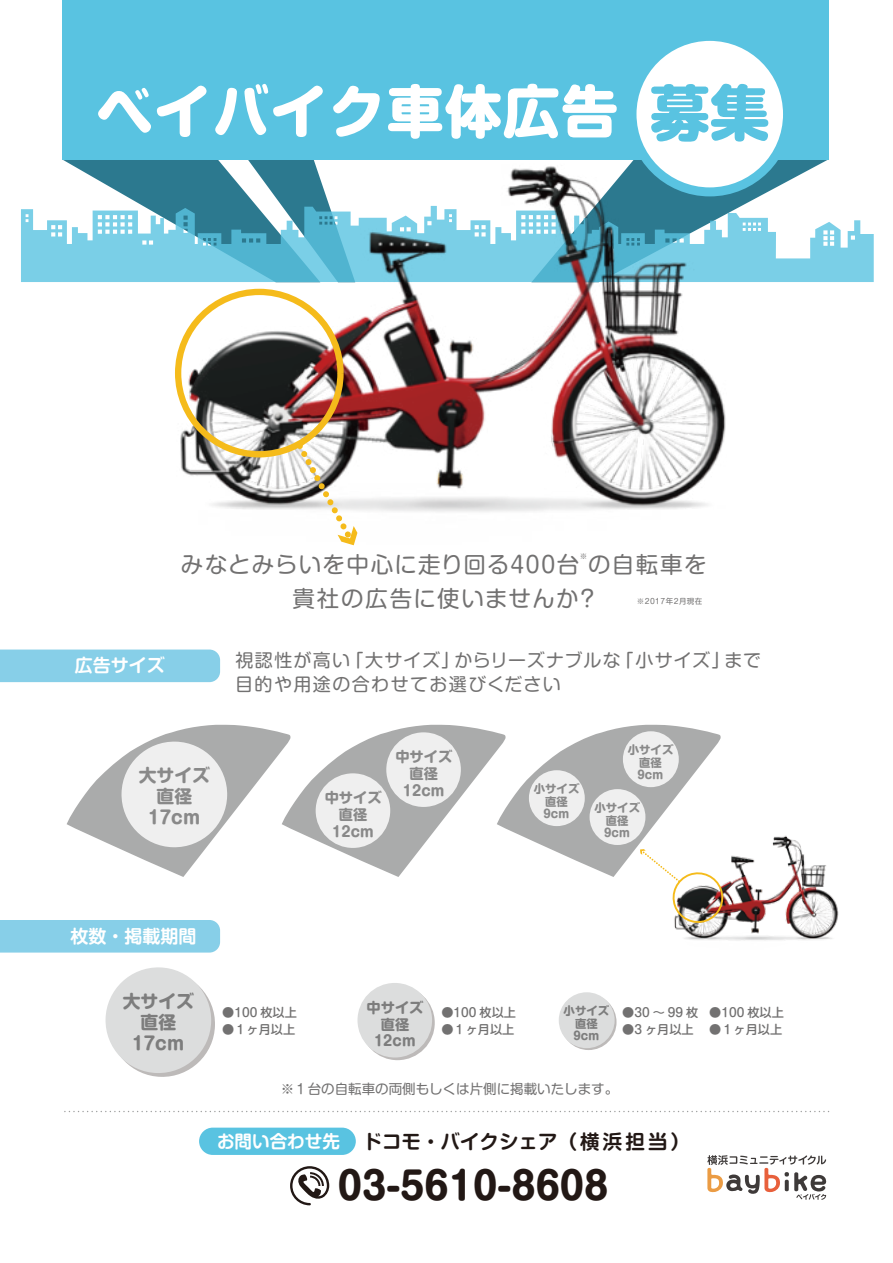
<style>
.page{position:relative;width:893px;height:1263px;background:#fff}
.page>*{position:absolute;margin:0;border:0;box-sizing:border-box;transform-origin:0 0}
.t1{font:800 57px "Shin M Go Pro";letter-spacing:.02em;color:#fff}
.t2{font:700 37.5px "Shin M Go Pro";color:#221815}
.t3{font:22.5px "Shin M Go Pro";letter-spacing:.06em;color:#727171}
.t4{font:700 19.5px "Shin M Go Pro De";color:#221815}
.t5{font:18px/24px "Shin M Go Pro";letter-spacing:.07em;color:#727171}
.t6{font:700 18px "Shin M Go Pro De";color:#fff}
.t7{font:700 17.85px/21px "Shin M Go Pro";color:#898989;text-align:center}
.t8{font:700 17.85px/21px "Shin M Go Pro";color:#221815;text-align:center}
.t9{font:700 17.85px/21px "Shin M Go Pro";color:#7d7d7d;text-align:center}
.t10{font:700 14.25px/16.8px "Shin M Go Pro";color:#898989;text-align:center}
.t11{font:700 14.25px/16.8px "Shin M Go Pro";color:#221815;text-align:center}
.t12{font:700 14.25px/16.8px "Shin M Go Pro";color:#7d7d7d;text-align:center}
.t13{font:13.5px "Shin M Go Pro";color:#727171}
.t14{font:500 12.15px "Shin M Go Pro";color:#727171}
.t15{font:700 11.4px/12.6px "Shin M Go Pro";color:#898989;text-align:center}
.t16{font:700 11.4px/12.6px "Shin M Go Pro";color:#221815;text-align:center}
.t17{font:700 11.4px/12.6px "Shin M Go Pro";color:#7d7d7d;text-align:center}
.t18{font:7.5px "Shin M Go Pro";letter-spacing:-.115em;color:#727171}
.s1{font-size:60px;color:#59c3e1}
.s2{font-size:17.55px;color:#fff}
</style>
<div class="page">
<svg style="left:62px;top:159px;width:72px;height:42px"></svg>
<svg style="left:793px;top:159px;width:36px;height:20px"></svg>
<div style="left:62px;top:0;width:767px;height:159px;background:#59c3e1"></div>
<svg style="left:64px;top:1111px;width:764px;height:1px"></svg>
<svg style="left:21px;top:209px;width:853px;height:73px;fill:#7acfe7"></svg>
<img style="left:134px;top:159px;width:659px;height:353px">
<div style="left:175px;top:289px;width:169px;height:168px;border:6px dashed #f5bb1b;border-radius:50%"></div>
<svg style="left:292px;top:438px;width:67px;height:108px"></svg>
<img style="left:728px;top:835px;width:111px;height:106px">
<svg style="left:105px;top:967px;width:110px;height:110px"></svg>
<svg style="left:360px;top:985px;width:75px;height:75px"></svg>
<div style="left:357px;top:983px;width:75px;height:75px;background:#dcdddd;border-radius:50%"></div>
<div style="left:0;top:649px;width:220px;height:33px;background:#87cfe8"></div>
<svg style="left:0;top:725px;width:728px;height:227px"></svg>
<div style="left:199px;top:1127px;width:157px;height:28px;background:#59c3e1;border-radius:14px"></div>
<svg style="left:561px;top:994px;width:55px;height:56px"></svg>
<div style="left:559px;top:992px;width:56px;height:56px;background:#dcdddd;border-radius:50%"></div>
<svg style="left:290px;top:1166px;width:39px;height:39px"></svg>
<svg style="left:707px;top:1155px;width:119px;height:45px"></svg>
<div style="left:632px;top:36px;width:155px;height:156px;background:#fff;border-radius:50%"></div>
<div style="left:627px;top:32px;width:165px;height:164px;border:9px solid #59c3e1;border-radius:50%"></div>
<h1 class="t1" style="left:96px;top:65px;width:675px">ベイバイク車体広告<span class="s1">募集</span></h1>
<h3 class="t6" style="left:75px;top:651px;width:92px">広告サイズ</h3>
<p class="t18" style="left:580px;top:550px;width:9px">※</p>
<h3 class="t3" style="left:293px;top:580px;width:308px">貴社の広告に使いませんか？</h3>
<p class="t18" style="left:637px;top:595px;width:67px">※２０１７年２月現在</p>
<h3 class="t3" style="left:181px;top:547px;width:527px">みなとみらいを中心に走り回る400台の自転車を</h3>
<h3 class="t5" style="left:235px;top:646px;width:527px">視認性が高い「大サイズ」からリーズナブルな「小サイズ」まで目的や用途の合わせてお選びください</h3>
<h3 class="t7" style="left:139px;top:763px;width:73px">大サイズ直径<br>17CM</h3>
<p class="t10" style="left:325px;top:787px;width:59px">中サイズ直径<br>12CM</p>
<p class="t10" style="left:395px;top:746px;width:59px">中サイズ直径<br>12CM</p>
<p class="t15" style="left:534px;top:781px;width:47px">小サイズ直径<br>9CM</p>
<p class="t15" style="left:628px;top:742px;width:47px">小サイズ直径<br>9CM</p>
<p class="t15" style="left:594px;top:800px;width:47px">小サイズ直径<br>9CM</p>
<h3 class="t6" style="left:71px;top:921px;width:127px">枚数・掲載期間</h3>
<h3 class="t9" style="left:123px;top:988px;width:73px">大サイズ直径<br>17CM</h3>
<h3 class="t8" style="left:127px;top:992px;width:73px">大サイズ直径<br>17CM</h3>
<p class="t14" style="left:222px;top:1002px;width:76px">●100 枚以上</p>
<p class="t14" style="left:222px;top:1020px;width:74px">●１ヶ月以上</p>
<p class="t12" style="left:367px;top:997px;width:59px">中サイズ直径<br>12CM</p>
<p class="t11" style="left:369px;top:1000px;width:59px">中サイズ直径<br>12CM</p>
<p class="t14" style="left:441px;top:1002px;width:76px">●100 枚以上</p>
<p class="t14" style="left:441px;top:1020px;width:74px">●１ヶ月以上</p>
<p class="t17" style="left:564px;top:1003px;width:47px">小サイズ直径<br>9CM</p>
<p class="t16" style="left:566px;top:1005px;width:47px">小サイズ直径<br>9CM</p>
<p class="t14" style="left:622px;top:1002px;width:78px">●30 ～ 99 枚</p>
<p class="t14" style="left:622px;top:1020px;width:73px">●3 ヶ月以上</p>
<p class="t14" style="left:709px;top:1002px;width:76px">●100 枚以上</p>
<p class="t14" style="left:709px;top:1020px;width:74px">●１ヶ月以上</p>
<p class="t13" style="left:281px;top:1078px;width:339px">※１台の自転車の両側もしくは片側に掲載いたします。</p>
<h3 class="t4" style="left:217px;top:1126px;width:475px"><span class="s2">お問い合わせ先</span> ドコモ・バイクシェア（横浜担当）</h3>
<h2 class="t2" style="left:300px;top:1155px;width:310px">　03-5610-8608</h2>
</div>
